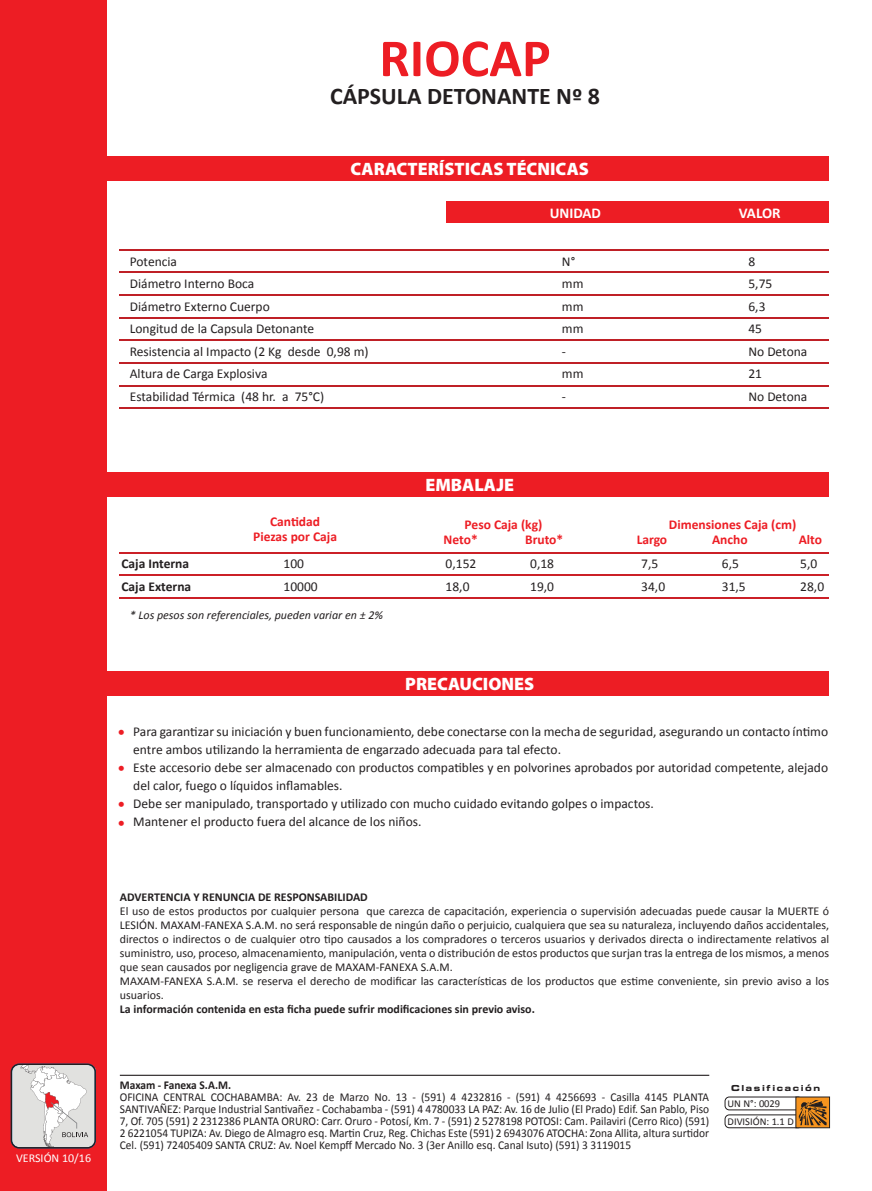
<style>
.page{position:relative;width:872px;height:1191px;background:#fff}
.page>*{position:absolute;margin:0;border:0;box-sizing:border-box;transform-origin:0 0}
.t1{font:700 54px "Calibri";color:#ed1d24}
.t2{font:700 24px "Calibri";color:#231f20}
.t3{font:900 18px "Myriad Pro";color:#fff}
.t4{font:900 18px/36.2px "Myriad Pro";color:#ed1d24;text-align:justify}
.t5{font:700 15px "Calibri";color:#fff}
.t6{font:13.5px/18px "Calibri";color:#231f20}
.t7{font:700 13.5px/15px "Calibri";color:#ed1d24;text-align:center}
.t8{font:700 13.5px "Calibri";color:#231f20}
.t9{font:12px/14px "Calibri";color:#231f20}
.t10{font:12px/12px "Calibri";color:#231f20;text-align:justify;scale:.95 1}
.t11{font:700 12px "Calibri";color:#231f20}
.t12{font:italic 12px "Calibri";color:#231f20}
.t13{font:700 12px "Calibri";color:#231f20;scale:.95 1}
.t14{font:12px "Calibri";color:#fff}
.t15{font:10.5px/17.9px "Calibri";color:#231f20}
.t16{font:8.25px "Eurostile Bold Extended Two";letter-spacing:.2em;color:#231f20}
</style>
<div class="page">
<div style="left:0;top:0;width:106px;height:1191px;background:#ed1d24"></div>
<svg style="left:11px;top:1063px;width:85px;height:85px;background:#d7d1d1"></svg>
<hr style="left:120px;top:1074px;width:589px;height:1px;background:#231f20">
<div style="left:32px;top:156px;width:700px;height:24px;background:#ed1d24"></div>
<div style="left:446px;top:201px;width:383px;height:22px;background:#ed1d24"></div>
<div style="left:32px;top:472px;width:700px;height:25px;background:#ed1d24"></div>
<div style="left:32px;top:671px;width:700px;height:25px;background:#ed1d24"></div>
<hr style="left:119px;top:249px;width:613px;height:1px;background:#bf2026">
<hr style="left:119px;top:272px;width:613px;height:1px;background:#bf2026">
<hr style="left:119px;top:294px;width:613px;height:1px;background:#bf2026">
<hr style="left:119px;top:317px;width:613px;height:1px;background:#bf2026">
<hr style="left:119px;top:340px;width:613px;height:1px;background:#bf2026">
<hr style="left:119px;top:362px;width:613px;height:1px;background:#bf2026">
<hr style="left:119px;top:385px;width:613px;height:1px;background:#bf2026">
<hr style="left:119px;top:408px;width:613px;height:1px;background:#bf2026">
<hr style="left:119px;top:552px;width:613px;height:1px;background:#cb2027">
<hr style="left:119px;top:574px;width:613px;height:2px;background:#cb2027">
<hr style="left:119px;top:597px;width:613px;height:1px;background:#cb2027">
<div style="left:732px;top:156px;width:96px;height:24px;background:#ed1d24"></div>
<div style="left:732px;top:472px;width:96px;height:25px;background:#ed1d24"></div>
<div style="left:732px;top:671px;width:96px;height:25px;background:#ed1d24"></div>
<hr style="left:732px;top:249px;width:96px;height:1px;background:#bf2026">
<hr style="left:732px;top:272px;width:96px;height:1px;background:#bf2026">
<hr style="left:732px;top:294px;width:96px;height:1px;background:#bf2026">
<hr style="left:732px;top:317px;width:96px;height:1px;background:#bf2026">
<hr style="left:732px;top:340px;width:96px;height:1px;background:#bf2026">
<hr style="left:732px;top:362px;width:96px;height:1px;background:#bf2026">
<hr style="left:732px;top:385px;width:96px;height:1px;background:#bf2026">
<hr style="left:732px;top:408px;width:96px;height:1px;background:#bf2026">
<hr style="left:732px;top:552px;width:96px;height:1px;background:#cb2027">
<hr style="left:732px;top:574px;width:96px;height:2px;background:#cb2027">
<hr style="left:732px;top:597px;width:96px;height:1px;background:#cb2027">
<div style="left:724px;top:1096px;width:78px;height:14px;border:1px solid #231f20;border-radius:4px"></div>
<div style="left:724px;top:1114px;width:78px;height:14px;border:1px solid #231f20;border-radius:4px"></div>
<div style="left:795px;top:1096px;width:35px;height:32px;background:#f7941e;border:1px solid #231f20"></div>
<svg style="left:798px;top:1100px;width:28px;height:25px"></svg>
<h1 class="t1" style="left:379px;top:24px;width:173px">RIOCAP</h1>
<h2 class="t2" style="left:330px;top:81px;width:271px">CÁPSULA DETONANTE Nº 8</h2>
<h3 class="t3" style="left:350px;top:157px;width:240px">CARACTERÍSTICAS TÉCNICAS</h3>
<p class="t5" style="left:549px;top:203px;width:53px">UNIDAD</p>
<p class="t5" style="left:739px;top:203px;width:43px">VALOR</p>
<p class="t6" style="left:130px;top:252px;width:49px">Potencia</p>
<p class="t6" style="left:562px;top:252px;width:15px">N°</p>
<p class="t6" style="left:748px;top:252px;width:8px">8</p>
<p class="t6" style="left:130px;top:275px;width:126px">Diámetro Interno Boca</p>
<p class="t6" style="left:562px;top:275px;width:23px">mm</p>
<p class="t6" style="left:748px;top:275px;width:25px">5,75</p>
<p class="t6" style="left:130px;top:297px;width:141px">Diámetro Externo Cuerpo</p>
<p class="t6" style="left:562px;top:297px;width:23px">mm</p>
<p class="t6" style="left:748px;top:297px;width:19px">6,3</p>
<p class="t6" style="left:130px;top:320px;width:186px">Longitud de la Capsula Detonante</p>
<p class="t6" style="left:562px;top:320px;width:23px">mm</p>
<p class="t6" style="left:748px;top:320px;width:15px">45</p>
<p class="t6" style="left:130px;top:342px;width:240px">Resistencia al Impacto (2 Kg desde 0,98 m)</p>
<p class="t6" style="left:562px;top:342px;width:6px">-</p>
<p class="t6" style="left:748px;top:342px;width:60px">No Detona</p>
<p class="t6" style="left:130px;top:365px;width:139px">Altura de Carga Explosiva</p>
<p class="t6" style="left:562px;top:365px;width:23px">mm</p>
<p class="t6" style="left:748px;top:365px;width:15px">21</p>
<p class="t6" style="left:130px;top:387px;width:196px">Estabilidad Térmica (48 hr. a 75°C)</p>
<p class="t6" style="left:562px;top:387px;width:6px">-</p>
<p class="t6" style="left:748px;top:387px;width:60px">No Detona</p>
<p class="t14" style="left:16px;top:1150px;width:76px">VERSIÓN 10/16</p>
<h3 class="t3" style="left:425px;top:473px;width:90px">EMBALAJE</h3>
<p class="t7" style="left:253px;top:514px;width:85px">Cantidad<br>Piezas por Caja</p>
<p class="t7" style="left:443px;top:516px;width:100px;text-align:left;text-indent:21px">Peso Caja (kg)<br>Neto*</p>
<p class="t7" style="left:669px;top:516px;width:129px">Dimensiones Caja (cm)</p>
<p class="t7" style="left:525px;top:531px;width:40px">Bruto*</p>
<p class="t7" style="left:636px;top:531px;width:32px">Largo</p>
<p class="t7" style="left:712px;top:531px;width:37px">Ancho</p>
<p class="t7" style="left:798px;top:531px;width:25px">Alto</p>
<p class="t8" style="left:121px;top:555px;width:69px">Caja Interna</p>
<p class="t6" style="left:283px;top:555px;width:22px">100</p>
<p class="t6" style="left:445px;top:555px;width:32px">0,152</p>
<p class="t6" style="left:530px;top:555px;width:25px">0,18</p>
<p class="t6" style="left:641px;top:555px;width:19px">7,5</p>
<p class="t6" style="left:722px;top:555px;width:19px">6,5</p>
<p class="t6" style="left:800px;top:555px;width:19px">5,0</p>
<p class="t8" style="left:121px;top:578px;width:71px">Caja Externa</p>
<p class="t6" style="left:283px;top:577px;width:36px">10000</p>
<p class="t6" style="left:445px;top:577px;width:25px">18,0</p>
<p class="t6" style="left:530px;top:577px;width:25px">19,0</p>
<p class="t6" style="left:641px;top:577px;width:25px">34,0</p>
<p class="t6" style="left:722px;top:577px;width:25px">31,5</p>
<p class="t6" style="left:800px;top:577px;width:25px">28,0</p>
<p class="t12" style="left:130px;top:607px;width:255px">* Los pesos son referenciales, pueden variar en ± 2%</p>
<h3 class="t3" style="left:405px;top:672px;width:131px">PRECAUCIONES</h3>
<h3 class="t4" style="left:118px;top:712px;width:8px">• • •</h3>
<h3 class="t4" style="left:118px;top:802px;width:8px">•</h3>
<p class="t6" style="left:133px;top:723px;width:696px">Para garantizar su iniciación y buen funcionamiento, debe conectarse con la mecha de seguridad, asegurando un contacto íntimo entre ambos utilizando la herramienta de engarzado adecuada para tal efecto.<br>Este accesorio debe ser almacenado con productos compatibles y en polvorines aprobados por autoridad competente, alejado del calor, fuego o líquidos inflamables.<br>Debe ser manipulado, transportado y utilizado con mucho cuidado evitando golpes o impactos.<br>Mantener el producto fuera del alcance de los niños.</p>
<p class="t11" style="left:120px;top:889px;width:249px">ADVERTENCIA Y RENUNCIA DE RESPONSABILIDAD</p>
<p class="t9" style="left:120px;top:904px;width:711px">El uso de estos productos por cualquier persona que carezca de capacitación, experiencia o supervisión adecuadas puede causar la MUERTE ó LESIÓN. MAXAM-FANEXA S.A.M. no será responsable de ningún daño o perjuicio, cualquiera que sea su naturaleza, incluyendo daños accidentales, directos o indirectos o de cualquier otro tipo causados a los compradores o terceros usuarios y derivados directa o indirectamente relativos al suministro, uso, proceso, almacenamiento, manipulación, venta o distribución de estos productos que surjan tras la entrega de los mismos, a menos que sean causados por negligencia grave de MAXAM-FANEXA S.A.M.<br>MAXAM-FANEXA S.A.M. se reserva el derecho de modificar las características de los productos que estime conveniente, sin previo aviso a los usuarios.</p>
<p class="t11" style="left:120px;top:1001px;width:416px">La información contenida en esta ficha puede sufrir modificaciones sin previo aviso.</p>
<p class="t13" style="left:120px;top:1077px;width:119px">Maxam - Fanexa S.A.M.</p>
<p class="t10" style="left:120px;top:1090px;width:622px">OFICINA CENTRAL COCHABAMBA: Av. 23 de Marzo No. 13 - (591) 4 4232816 - (591) 4 4256693 - Casilla 4145 PLANTA SANTIVAÑEZ: Parque Industrial Santivañez - Cochabamba - (591) 4 4780033 LA PAZ: Av. 16 de Julio (El Prado) Edif. San Pablo, Piso 7, Of. 705 (591) 2 2312386 PLANTA ORURO: Carr. Oruro - Potosí, Km. 7 - (591) 2 5278198 POTOSI: Cam. Pailaviri (Cerro Rico) (591)<br>2 6221054 TUPIZA: Av. Diego de Almagro esq. Martin Cruz, Reg. Chichas Este (591) 2 6943076 ATOCHA: Zona Allita, altura surtidor Cel. (591) 72405409 SANTA CRUZ: Av. Noel Kempff Mercado No. 3 (3er Anillo esq. Canal Isuto) (591) 3 3119015</p>
<p class="t16" style="left:731px;top:1082px;width:91px">Clasificación</p>
<p class="t15" style="left:727px;top:1094px;width:68px">UN N°: 0029<br>DIVISIÓN: 1.1 D</p>
</div>
